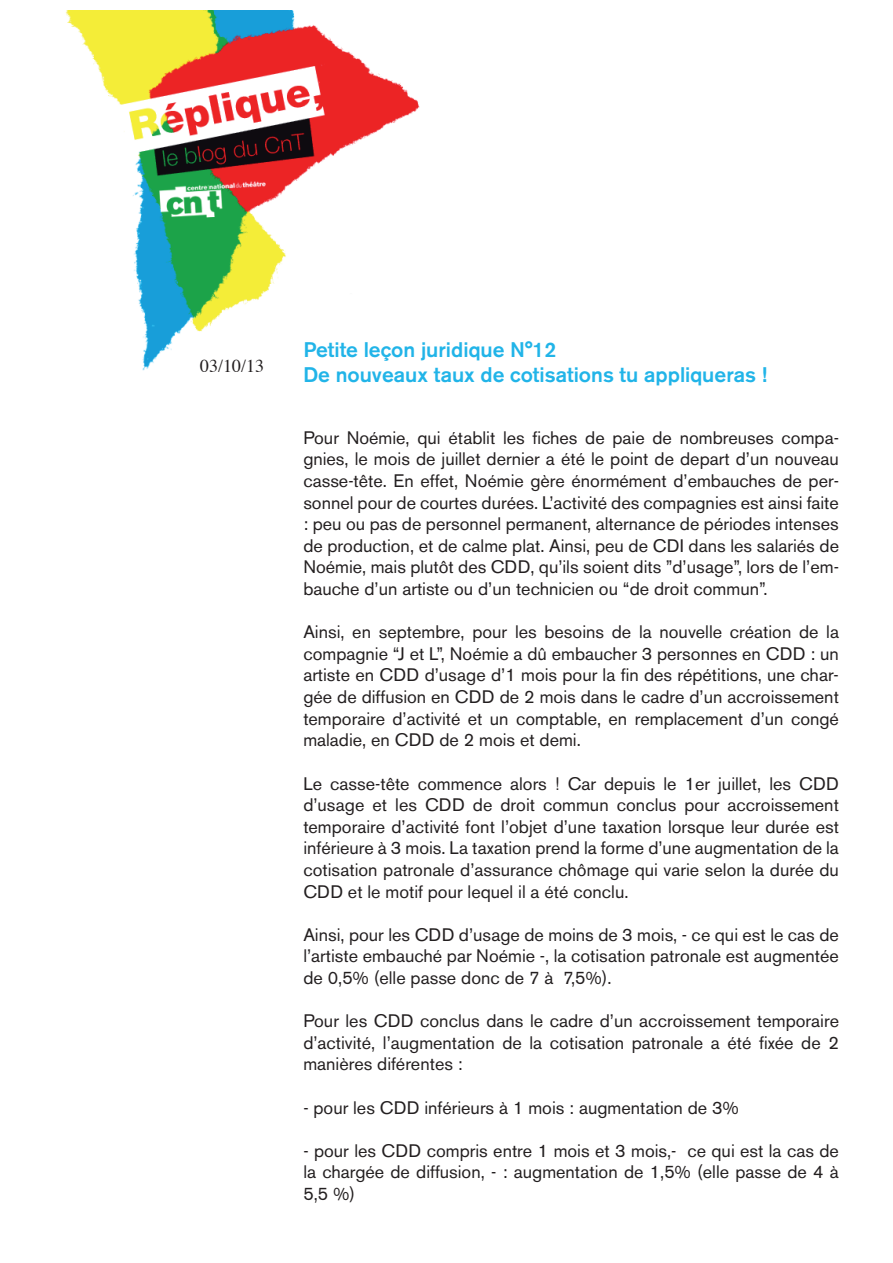
<style>
.page{position:relative;width:893px;height:1263px;background:#fff}
.page>*{position:absolute;margin:0;border:0;box-sizing:border-box;transform-origin:0 0}
.t1{font:500 21px/25.2px "Akzidenz Grotesk BE";color:#21b4e8}
.t2{font:18px/21.6px "Akzidenz Grotesk BE";color:#231f20;text-align:justify}
.t3{font:18px "Times";color:#231f20}
</style>
<div class="page">
<img style="left:65px;top:10px;width:355px;height:361px">
<p class="t3" style="left:200px;top:349px;width:66px">03/10/13</p>
<p class="t1" style="left:303px;top:337px;width:465px">Petite leçon juridique N°12<br>De nouveaux taux de cotisations tu appliqueras !</p>
<p class="t2" style="left:303px;top:427px;width:537px">Pour Noémie, qui établit les fiches de paie de nombreuses compa&shy;gnies, le mois de juillet dernier a été le point de depart d’un nouveau casse-tête. En effet, Noémie gère énormément d’embauches de per&shy;sonnel pour de courtes durées. L’activité des compagnies est ainsi faite : peu ou pas de personnel permanent, alternance de périodes intenses de production, et de calme plat. Ainsi, peu de CDI dans les salariés de Noémie, mais plutôt des CDD, qu’ils soient dits ”d’usage”, lors de l’em&shy;bauche d’un artiste ou d’un technicien ou “de droit commun”.</p>
<p class="t2" style="left:303px;top:621px;width:537px">Ainsi, en septembre, pour les besoins de la nouvelle création de la compagnie “J et L”, Noémie a dû embaucher 3 personnes en CDD : un artiste en CDD d’usage d’1 mois pour la fin des répétitions, une char&shy;gée de diffusion en CDD de 2 mois dans le cadre d’un accroissement temporaire d’activité et un comptable, en remplacement d’un congé maladie, en CDD de 2 mois et demi.</p>
<p class="t2" style="left:303px;top:772px;width:537px">Le casse-tête commence alors ! Car depuis le 1er juillet, les CDD d’usage et les CDD de droit commun conclus pour accroissement temporaire d’activité font l’objet d’une taxation lorsque leur durée est inférieure à 3 mois. La taxation prend la forme d’une augmentation de la cotisation patronale d’assurance chômage qui varie selon la durée du CDD et le motif pour lequel il a été conclu.</p>
<p class="t2" style="left:303px;top:924px;width:537px">Ainsi, pour les CDD d’usage de moins de 3 mois, - ce qui est le cas de l’artiste embauché par Noémie -, la cotisation patronale est augmentée de 0,5% (elle passe donc de 7 à 7,5%).</p>
<p class="t2" style="left:303px;top:1010px;width:537px">Pour les CDD conclus dans le cadre d’un accroissement temporaire d’activité, l’augmentation de la cotisation patronale a été fixée de 2 manières diférentes :</p>
<p class="t2" style="left:303px;top:1096px;width:437px">- pour les CDD inférieurs à 1 mois : augmentation de 3%</p>
<p class="t2" style="left:303px;top:1140px;width:537px">- pour les CDD compris entre 1 mois et 3 mois,- ce qui est la cas de la chargée de diffusion, - : augmentation de 1,5% (elle passe de 4 à 5,5 %)</p>
</div>
